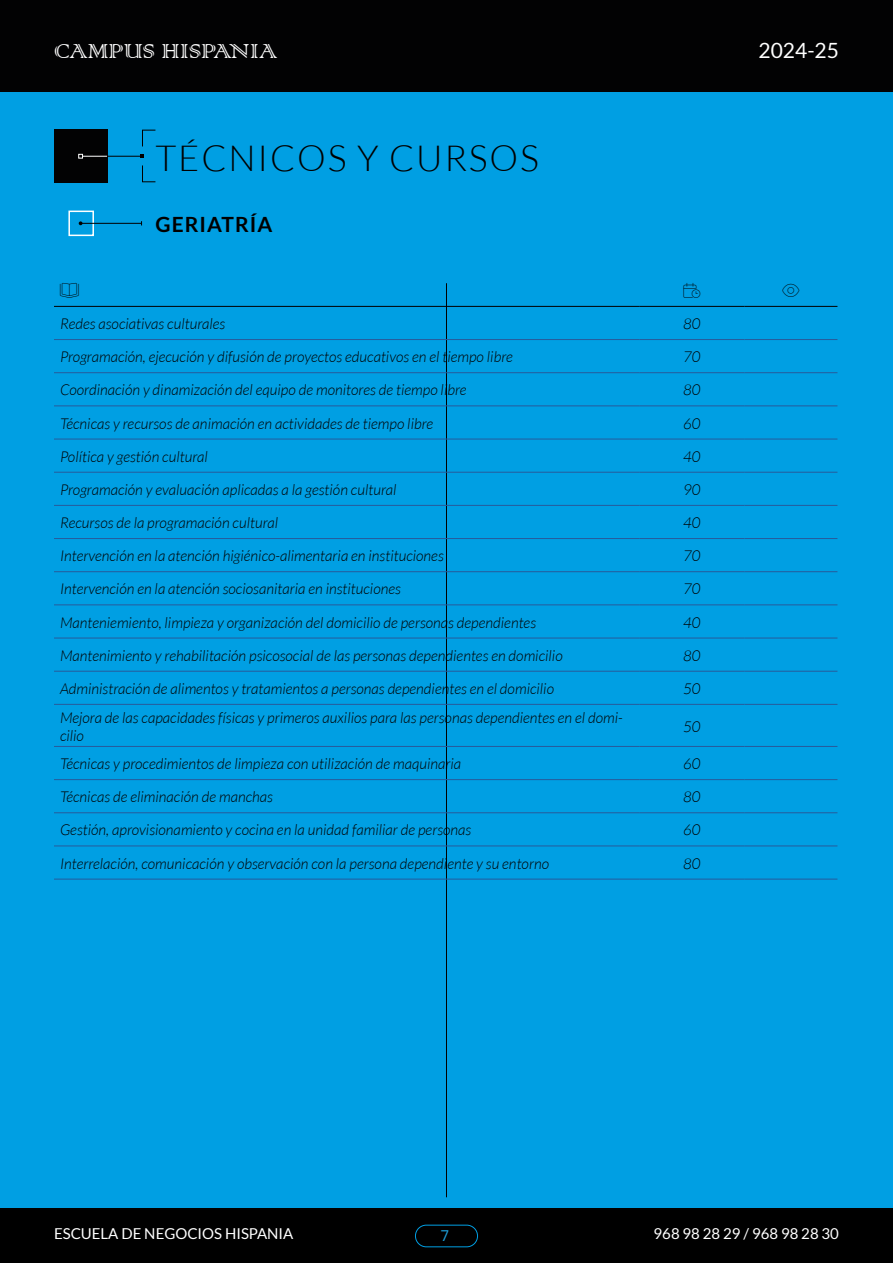
<style>
.page{position:relative;width:893px;height:1263px;background:#fff}
.page>*{position:absolute;margin:0;border:0;box-sizing:border-box;transform-origin:0 0}
.t1{font:300 36px "Lato";letter-spacing:.05em;color:#000}
.t2{font:27px "Colonna";color:#fff}
.t3{font:700 21px "Lato";letter-spacing:.05em;color:#000}
.t4{font:21px "Lato";color:#fff}
.t5{font:italic 300 15px/18px "Lato";color:#000}
.t6{font:15px "Lato";color:#fff}
.t7{font:15px "Poppins";color:#1d9dd8}
.t8{font:100 15px "Font Awesome 6 Pro";color:#000}
</style>
<div class="page">
<div style="left:0;top:0;width:893px;height:92px;background:#020203"></div>
<div style="left:0;top:92px;width:893px;height:1171px;background:#009fe3"></div>
<div style="left:0;top:1209px;width:893px;height:54px;background:#000"></div>
<div style="left:415px;top:1225px;width:63px;height:22px;border:1px solid #009fe3;border-radius:11px"></div>
<div style="left:68px;top:211px;width:26px;height:25px;border:2px solid #fff"></div>
<svg style="left:142px;top:130px;width:13px;height:16px"></svg>
<svg style="left:142px;top:165px;width:13px;height:17px"></svg>
<div style="left:54px;top:130px;width:53px;height:53px;background:#020203"></div>
<svg style="left:78px;top:154px;width:29px;height:5px"></svg>
<hr style="left:107px;top:156px;width:35px;height:1px;background:#000">
<svg style="left:140px;top:154px;width:4px;height:4px"></svg>
<hr style="left:81px;top:223px;width:61px;height:1px;background:#000">
<svg style="left:79px;top:221px;width:4px;height:4px"></svg>
<hr style="left:446px;top:283px;width:1px;height:914px;background:#000">
<hr style="left:54px;top:306px;width:585px;height:1px;background:#000">
<hr style="left:639px;top:306px;width:106px;height:1px;background:#000">
<hr style="left:745px;top:306px;width:92px;height:1px;background:#000">
<hr style="left:54px;top:339px;width:585px;height:1px;background:#275b9b">
<hr style="left:639px;top:339px;width:106px;height:1px;background:#275b9b">
<hr style="left:745px;top:339px;width:92px;height:1px;background:#275b9b">
<hr style="left:54px;top:372px;width:585px;height:1px;background:#275b9b">
<hr style="left:639px;top:372px;width:106px;height:1px;background:#275b9b">
<hr style="left:745px;top:372px;width:92px;height:1px;background:#275b9b">
<hr style="left:54px;top:406px;width:585px;height:1px;background:#275b9b">
<hr style="left:639px;top:406px;width:106px;height:1px;background:#275b9b">
<hr style="left:745px;top:406px;width:92px;height:1px;background:#275b9b">
<hr style="left:54px;top:439px;width:585px;height:1px;background:#275b9b">
<hr style="left:639px;top:439px;width:106px;height:1px;background:#275b9b">
<hr style="left:745px;top:439px;width:92px;height:1px;background:#275b9b">
<hr style="left:54px;top:472px;width:585px;height:1px;background:#275b9b">
<hr style="left:639px;top:472px;width:106px;height:1px;background:#275b9b">
<hr style="left:745px;top:472px;width:92px;height:1px;background:#275b9b">
<hr style="left:54px;top:505px;width:585px;height:1px;background:#275b9b">
<hr style="left:639px;top:505px;width:106px;height:1px;background:#275b9b">
<hr style="left:745px;top:505px;width:92px;height:1px;background:#275b9b">
<hr style="left:54px;top:538px;width:585px;height:1px;background:#275b9b">
<hr style="left:639px;top:538px;width:106px;height:1px;background:#275b9b">
<hr style="left:745px;top:538px;width:92px;height:1px;background:#275b9b">
<hr style="left:54px;top:571px;width:585px;height:1px;background:#275b9b">
<hr style="left:639px;top:571px;width:106px;height:1px;background:#275b9b">
<hr style="left:745px;top:571px;width:92px;height:1px;background:#275b9b">
<hr style="left:54px;top:605px;width:585px;height:1px;background:#275b9b">
<hr style="left:639px;top:605px;width:106px;height:1px;background:#275b9b">
<hr style="left:745px;top:605px;width:92px;height:1px;background:#275b9b">
<hr style="left:54px;top:638px;width:585px;height:1px;background:#275b9b">
<hr style="left:639px;top:638px;width:106px;height:1px;background:#275b9b">
<hr style="left:745px;top:638px;width:92px;height:1px;background:#275b9b">
<hr style="left:54px;top:671px;width:585px;height:1px;background:#275b9b">
<hr style="left:639px;top:671px;width:106px;height:1px;background:#275b9b">
<hr style="left:745px;top:671px;width:92px;height:1px;background:#275b9b">
<hr style="left:54px;top:704px;width:585px;height:1px;background:#275b9b">
<hr style="left:639px;top:704px;width:106px;height:1px;background:#275b9b">
<hr style="left:745px;top:704px;width:92px;height:1px;background:#275b9b">
<hr style="left:54px;top:746px;width:585px;height:1px;background:#275b9b">
<hr style="left:639px;top:746px;width:106px;height:1px;background:#275b9b">
<hr style="left:745px;top:746px;width:92px;height:1px;background:#275b9b">
<hr style="left:54px;top:779px;width:585px;height:1px;background:#275b9b">
<hr style="left:639px;top:779px;width:106px;height:1px;background:#275b9b">
<hr style="left:745px;top:779px;width:92px;height:1px;background:#275b9b">
<hr style="left:54px;top:812px;width:585px;height:1px;background:#275b9b">
<hr style="left:639px;top:812px;width:106px;height:1px;background:#275b9b">
<hr style="left:745px;top:812px;width:92px;height:1px;background:#275b9b">
<hr style="left:54px;top:846px;width:585px;height:1px;background:#275b9b">
<hr style="left:639px;top:846px;width:106px;height:1px;background:#275b9b">
<hr style="left:745px;top:846px;width:92px;height:1px;background:#275b9b">
<hr style="left:54px;top:879px;width:585px;height:1px;background:#275b9b">
<hr style="left:639px;top:879px;width:106px;height:1px;background:#275b9b">
<hr style="left:745px;top:879px;width:92px;height:1px;background:#275b9b">
<h2 class="t2" style="left:54px;top:33px;width:225px">CAMPUS HISPANIA</h2>
<h3 class="t4" style="left:759px;top:39px;width:82px">2024-25</h3>
<h1 class="t1" style="left:155px;top:138px;width:385px">TÉCNICOS Y CURSOS</h1>
<h3 class="t3" style="left:155px;top:212px;width:119px">GERIATRÍA</h3>
<p class="t5" style="left:60px;top:315px;width:167px">Redes asociativas culturales</p>
<p class="t5" style="left:683px;top:315px;width:19px">80</p>
<p class="t5" style="left:60px;top:348px;width:454px">Programación, ejecución y difusión de proyectos educativos en el tiempo libre</p>
<p class="t5" style="left:683px;top:348px;width:19px">70</p>
<p class="t5" style="left:60px;top:381px;width:408px">Coordinación y dinamización del equipo de monitores de tiempo libre</p>
<p class="t5" style="left:683px;top:381px;width:19px">80</p>
<p class="t5" style="left:60px;top:415px;width:375px">Técnicas y recursos de animación en actividades de tiempo libre</p>
<p class="t5" style="left:683px;top:415px;width:19px">60</p>
<p class="t5" style="left:60px;top:448px;width:149px">Política y gestión cultural</p>
<p class="t5" style="left:683px;top:448px;width:19px">40</p>
<p class="t5" style="left:60px;top:481px;width:338px">Programación y evaluación aplicadas a la gestión cultural</p>
<p class="t5" style="left:683px;top:481px;width:19px">90</p>
<p class="t5" style="left:60px;top:514px;width:220px">Recursos de la programación cultural</p>
<p class="t5" style="left:683px;top:514px;width:19px">40</p>
<p class="t5" style="left:60px;top:547px;width:385px">Intervención en la atención higiénico-alimentaria en instituciones</p>
<p class="t5" style="left:683px;top:547px;width:19px">70</p>
<p class="t5" style="left:60px;top:580px;width:342px">Intervención en la atención sociosanitaria en instituciones</p>
<p class="t5" style="left:683px;top:580px;width:19px">70</p>
<p class="t5" style="left:60px;top:614px;width:478px">Manteniemiento, limpieza y organización del domicilio de personas dependientes</p>
<p class="t5" style="left:683px;top:614px;width:19px">40</p>
<p class="t5" style="left:60px;top:647px;width:504px">Mantenimiento y rehabilitación psicosocial de las personas dependientes en domicilio</p>
<p class="t5" style="left:683px;top:647px;width:19px">80</p>
<p class="t5" style="left:60px;top:680px;width:496px">Administración de alimentos y tratamientos a personas dependientes en el domicilio</p>
<p class="t5" style="left:683px;top:680px;width:19px">50</p>
<p class="t5" style="left:60px;top:709px;width:564px">Mejora de las capacidades físicas y primeros auxilios para las personas dependientes en el domi&shy;cilio</p>
<p class="t5" style="left:683px;top:718px;width:19px">50</p>
<p class="t5" style="left:60px;top:755px;width:403px">Técnicas y procedimientos de limpieza con utilización de maquinaria</p>
<p class="t5" style="left:683px;top:755px;width:19px">60</p>
<p class="t5" style="left:60px;top:788px;width:215px">Técnicas de eliminación de manchas</p>
<p class="t5" style="left:683px;top:788px;width:19px">80</p>
<p class="t5" style="left:60px;top:822px;width:413px">Gestión, aprovisionamiento y cocina en la unidad familiar de personas</p>
<p class="t5" style="left:683px;top:822px;width:19px">60</p>
<p class="t5" style="left:60px;top:855px;width:491px">Interrelación, comunicación y observación con la persona dependiente y su entorno</p>
<p class="t5" style="left:683px;top:855px;width:19px">80</p>
<p class="t8" style="left:783px;top:283px;width:18px">■</p>
<p class="t6" style="left:54px;top:1225px;width:241px">ESCUELA DE NEGOCIOS HISPANIA</p>
<p class="t7" style="left:441px;top:1227px;width:10px">7</p>
<p class="t6" style="left:654px;top:1225px;width:187px">968 98 28 29 / 968 98 28 30</p>
</div>
